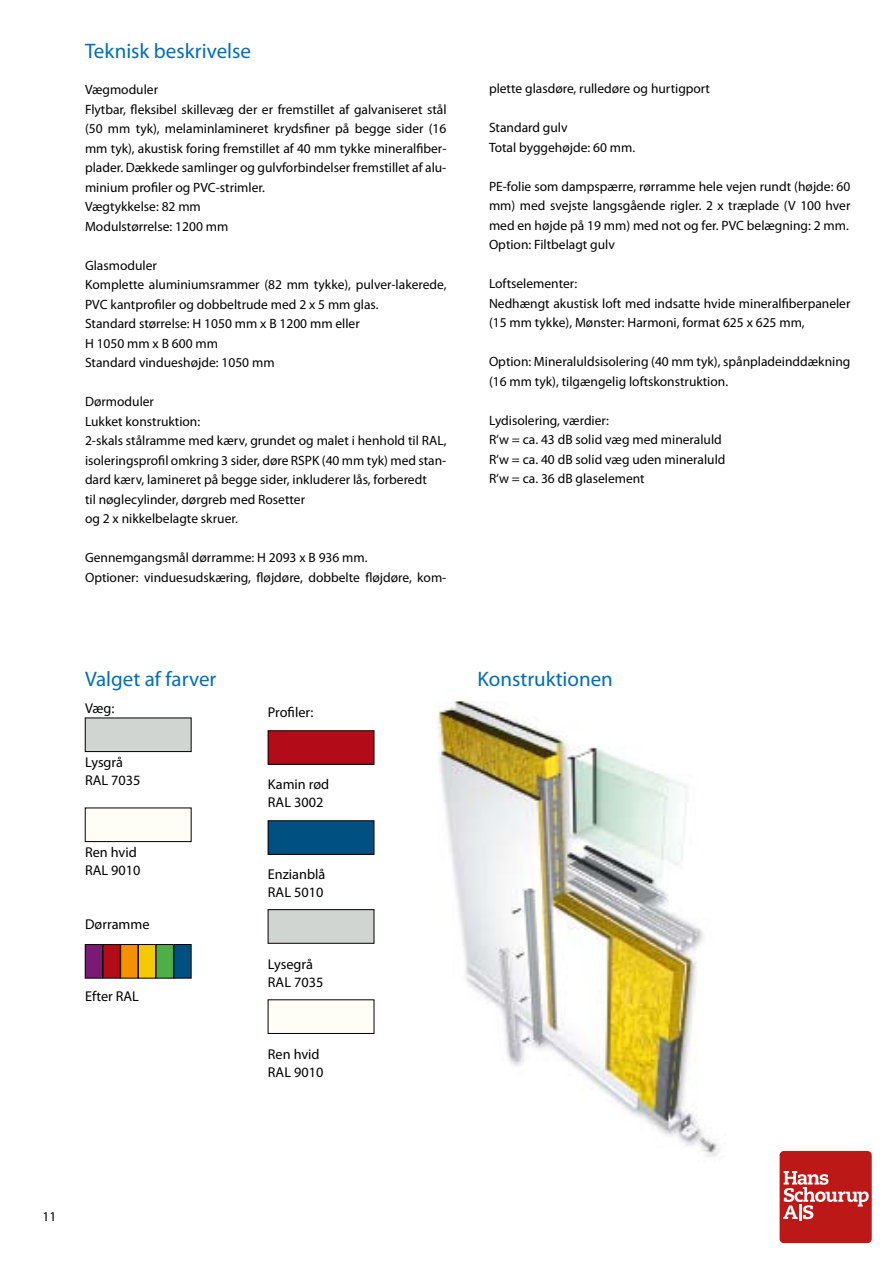
<style>
.page{position:relative;width:893px;height:1263px;background:#fff}
.page>*{position:absolute;margin:0;border:0;box-sizing:border-box;transform-origin:0 0}
.t1{font:21px "Myriad Pro";color:#006db6}
.t2{font:14.25px/18px "Myriad Pro";color:#000}
.t3{font:13.5px/19.5px "Myriad Pro";color:#000}
</style>
<div class="page">
<div style="left:780px;top:1151px;width:92px;height:92px;background:#bd1818;border-radius:4px"></div>
<svg style="left:783px;top:1171px;width:86px;height:49px"></svg>
<div style="left:85px;top:718px;width:106px;height:33px;background:#d1d5d2"></div>
<div style="left:85px;top:718px;width:106px;height:34px;border:1px solid #000"></div>
<div style="left:85px;top:808px;width:106px;height:33px;background:#fffef6"></div>
<div style="left:85px;top:808px;width:106px;height:34px;border:1px solid #000"></div>
<div style="left:268px;top:910px;width:106px;height:33px;background:#d1d5d2"></div>
<div style="left:268px;top:909px;width:106px;height:34px;border:1px solid #000"></div>
<div style="left:85px;top:944px;width:18px;height:34px;background:#791a75"></div>
<div style="left:85px;top:944px;width:18px;height:34px;border:1px solid #000"></div>
<div style="left:103px;top:944px;width:17px;height:34px;background:#b40b19"></div>
<div style="left:121px;top:944px;width:17px;height:34px;background:#f39100"></div>
<div style="left:120px;top:944px;width:18px;height:34px;border:1px solid #000"></div>
<div style="left:138px;top:944px;width:18px;height:34px;background:#f5c800"></div>
<div style="left:138px;top:944px;width:18px;height:34px;border:1px solid #000"></div>
<div style="left:156px;top:944px;width:17px;height:34px;background:#4eaf46"></div>
<div style="left:156px;top:944px;width:18px;height:34px;border:1px solid #000"></div>
<div style="left:174px;top:944px;width:17px;height:34px;background:#005181"></div>
<div style="left:268px;top:821px;width:106px;height:33px;background:#005181"></div>
<div style="left:268px;top:820px;width:106px;height:34px;border:1px solid #000"></div>
<div style="left:268px;top:731px;width:106px;height:33px;background:#b40b19"></div>
<div style="left:268px;top:730px;width:106px;height:34px;border:1px solid #000"></div>
<div style="left:268px;top:1000px;width:106px;height:33px;background:#fffef6"></div>
<div style="left:268px;top:999px;width:106px;height:35px;border:1px solid #000"></div>
<img style="left:437px;top:698px;width:283px;height:459px">
<h1 class="t1" style="left:85px;top:38px;width:167px">Teknisk beskrivelse</h1>
<p class="t3" style="left:85px;top:80px;width:363px">Vægmoduler<br>Flytbar, fleksibel skillevæg der er fremstillet af galvaniseret stål (50 mm tyk), melaminlamineret krydsfiner på begge sider (16 mm tyk), akustisk foring fremstillet af 40 mm tykke mineralfiber&shy;plader. Dækkede samlinger og gulvforbindelser fremstillet af alu&shy;minium profiler og PVC-strimler.<br>Vægtykkelse: 82 mm<br>Modulstørrelse: 1200 mm</p>
<p class="t3" style="left:85px;top:255px;width:363px">Glasmoduler<br>Komplette aluminiumsrammer (82 mm tykke), pulver-lakerede, PVC kantprofiler og dobbeltrude med 2 x 5 mm glas.<br>Standard størrelse: H 1050 mm x B 1200 mm eller<br>H 1050 mm x B 600 mm<br>Standard vindueshøjde: 1050 mm</p>
<p class="t3" style="left:85px;top:392px;width:363px">Dørmoduler<br>Lukket konstruktion:<br>2-skals stålramme med kærv, grundet og malet i henhold til RAL, isoleringsprofil omkring 3 sider, døre RSPK (40 mm tyk) med stan&shy;dard kærv, lamineret på begge sider, inkluderer lås, forberedt<br>til nøglecylinder, dørgreb med Rosetter<br>og 2 x nikkelbelagte skruer.</p>
<p class="t3" style="left:85px;top:548px;width:363px">Gennemgangsmål dørramme: H 2093 x B 936 mm.<br>Optioner: vinduesudskæring, fløjdøre, dobbelte fløjdøre, kom-</p>
<p class="t3" style="left:489px;top:79px;width:223px">plette glasdøre, rulledøre og hurtigport</p>
<p class="t3" style="left:489px;top:118px;width:148px">Standard gulv<br>Total byggehøjde: 60 mm.</p>
<p class="t3" style="left:489px;top:176px;width:363px;text-align:justify">PE-folie som dampspærre, rørramme hele vejen rundt (højde: 60 mm) med svejste langsgående rigler. 2 x træplade (V 100 hver med en højde på 19 mm) med not og fer. PVC belægning: 2 mm.<br>Option: Filtbelagt gulv</p>
<p class="t3" style="left:489px;top:274px;width:363px">Loftselementer:<br>Nedhængt akustisk loft med indsatte hvide mineralfiberpaneler (15 mm tykke), Mønster: Harmoni, format 625 x 625 mm,</p>
<p class="t3" style="left:489px;top:352px;width:363px">Option: Mineraluldsisolering (40 mm tyk), spånpladeinddækning (16 mm tyk), tilgængelig loftskonstruktion.</p>
<p class="t3" style="left:489px;top:410px;width:238px">Lydisolering, værdier:<br>R‘w = ca. 43 dB solid væg med mineraluld<br>R‘w = ca. 40 dB solid væg uden mineraluld<br>R‘w = ca. 36 dB glaselement</p>
<h1 class="t1" style="left:85px;top:666px;width:133px">Valget af farver</h1>
<p class="t2" style="left:85px;top:699px;width:31px">Væg:</p>
<p class="t2" style="left:85px;top:753px;width:57px">Lysgrå<br>RAL 7035</p>
<p class="t2" style="left:85px;top:843px;width:57px">Ren hvid<br>RAL 9010</p>
<p class="t2" style="left:85px;top:915px;width:66px">Dørramme</p>
<p class="t2" style="left:85px;top:987px;width:55px">Efter RAL</p>
<p class="t2" style="left:268px;top:703px;width:47px">Profiler:</p>
<p class="t2" style="left:268px;top:775px;width:63px">Kamin rød<br>RAL 3002</p>
<p class="t2" style="left:268px;top:865px;width:59px">Enzianblå<br>RAL 5010</p>
<p class="t2" style="left:268px;top:955px;width:57px">Lysegrå<br>RAL 7035</p>
<p class="t2" style="left:268px;top:1045px;width:57px">Ren hvid<br>RAL 9010</p>
<h1 class="t1" style="left:477px;top:666px;width:137px">Konstruktionen</h1>
<p class="t3" style="left:43px;top:1206px;width:15px">11</p>
</div>
